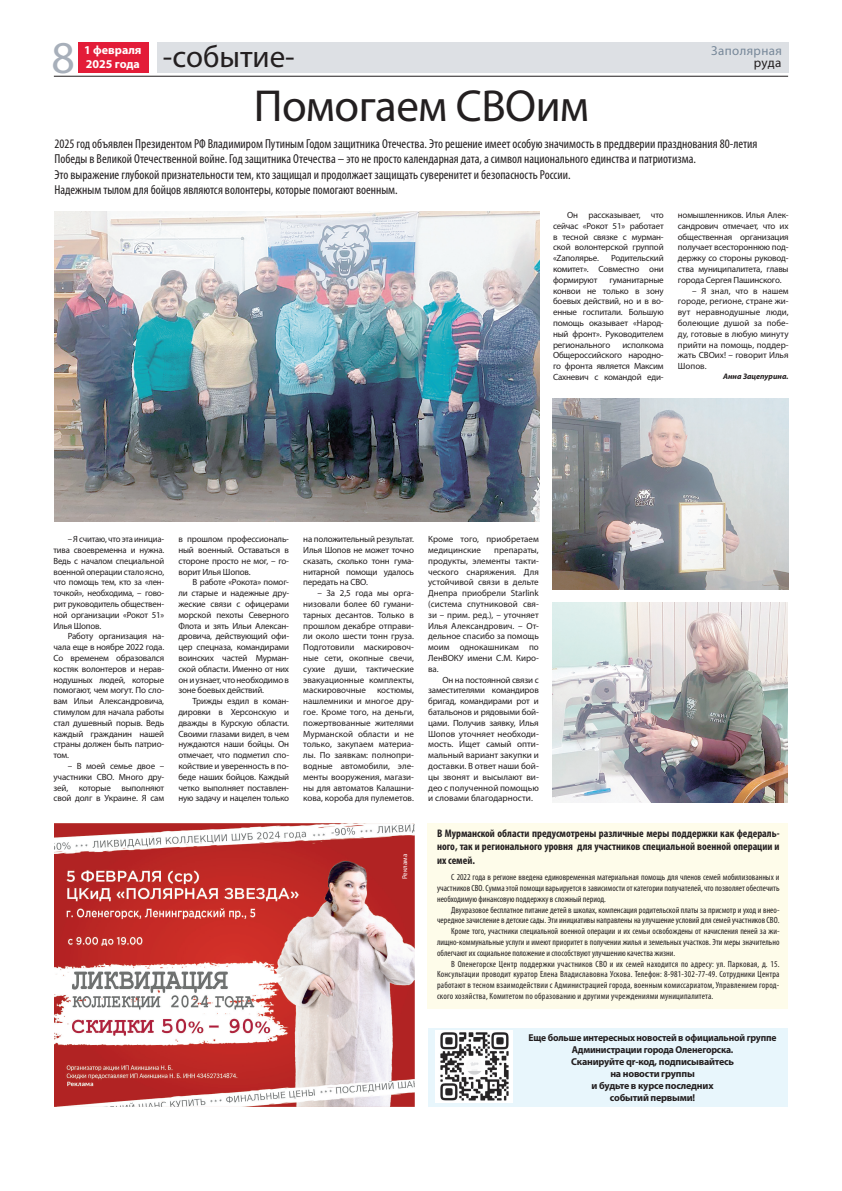
<style>
.page{position:relative;width:842px;height:1191px;background:#fff}
.page>*{position:absolute;margin:0;border:0;box-sizing:border-box;transform-origin:0 0}
.t1{font:45.7px "Myriad Pro";color:#a7afba}
.t2{font:45px "Myriad Pro";letter-spacing:-.01em;color:#231f20}
.t3{font:31px "Myriad Pro";color:#231f20}
.t4{font:condensed 13px/15.6px "Myriad Pro";color:#231f20}
.t5{font:13px "Myriad Pro";letter-spacing:.03em;color:#789}
.t6{font:13px "Myriad Pro";color:#231f20}
.t7{font:700 12px/14.4px "Myriad Pro";color:#fff}
.t8{font:700 condensed 11px/13.2px "Myriad Pro";color:#231f20;text-align:justify}
.t9{font:700 10px/12px "Myriad Pro";letter-spacing:-.02em;color:#231f20;text-align:center;scale:.96 1}
.t10{font:9px/10.8px "Myriad Pro";letter-spacing:-.02em;color:#231f20;text-align:justify}
.t11{font:condensed 9px/10.8px "Myriad Pro";color:#231f20;text-align:justify}
.t12{font:condensed 9px "Myriad Pro";letter-spacing:.02em;color:#231f20}
.t13{font:9px/10.8px "Myriad Pro";color:#231f20}
.t14{font:italic 700 8px "Myriad Pro";color:#231f20}
.t15{font:7px "Myriad Pro";color:#fff}
</style>
<div class="page">
<div style="left:157px;top:43px;width:631px;height:30px;background:#dde0e4"></div>
<div style="left:78px;top:43px;width:71px;height:30px;background:#e31c38"></div>
<hr style="left:54px;top:76px;width:734px;height:1px;background:#231f20">
<div style="left:428px;top:1028px;width:359px;height:78px;background:#e8f6fc"></div>
<img style="left:435px;top:1030px;width:77px;height:72px">
<img style="left:54px;top:823px;width:360px;height:283px">
<div style="left:427px;top:823px;width:361px;height:185px;background:#fefcea"></div>
<img style="left:55px;top:211px;width:484px;height:310px">
<img style="left:553px;top:602px;width:235px;height:200px">
<img style="left:552px;top:398px;width:237px;height:191px">
<h1 class="t1" style="left:52px;top:40px;width:25px">8</h1>
<h3 class="t7" style="left:84px;top:43px;width:59px">1 февраля<br>2025 года</h3>
<h3 class="t3" style="left:163px;top:44px;width:133px">-событие-</h3>
<h3 class="t5" style="left:711px;top:46px;width:72px">Заполярная</h3>
<h3 class="t6" style="left:754px;top:58px;width:29px">руда</h3>
<h2 class="t2" style="left:254px;top:89px;width:337px">Помогаем СВОим</h2>
<p class="t4" style="left:54px;top:137px;width:704px">2025 год объявлен Президентом РФ Владимиром Путиным Годом защитника Отечества. Это решение имеет особую значимость в преддверии празднования 80-летия Победы в Великой Отечественной войне. Год защитника Отечества – это не просто календарная дата, а символ национального единства и патриотизма.<br>Это выражение глубокой признательности тем, кто защищал и продолжает защищать суверенитет и безопасность России.<br>Надежным тылом для бойцов являются волонтеры, которые помогают военным.</p>
<p class="t10" style="left:553px;top:210px;width:112px;text-indent:14px">Он рассказывает, что сейчас «Рокот 51» работает в тесной связке с мурман&shy;ской волонтерской группой «Zаполярье.</p>
<p class="t10" style="left:553px;top:253px;width:112px;text-indent:58px">Родительский комитет». Совместно они формируют</p>
<p class="t10" style="left:553px;top:275px;width:112px;text-indent:56px">гуманитарные конвои не только в зону боевых действий, но и в во&shy;енные госпитали. Большую помощь оказывает «Народ&shy;ный фронт». Руководителем регионального</p>
<p class="t10" style="left:553px;top:340px;width:112px;text-indent:69px">исполкома Общероссийского народно&shy;го фронта является Максим Сахневич с командой еди-</p>
<p class="t10" style="left:678px;top:210px;width:112px">номышленников. Илья Алек&shy;сандрович отмечает, что их общественная организация получает всестороннюю под&shy;держку со стороны руковод&shy;ства муниципалитета, главы города Сергея Пашинского.</p>
<p class="t10" style="left:678px;top:286px;width:112px;text-indent:14px">– Я знал, что в нашем городе, регионе, стране жи&shy;вут неравнодушные люди, болеющие душой за побе&shy;ду, готовые в любую минуту прийти на помощь, поддер&shy;жать СВОих! – говорит Илья Шопов.</p>
<p class="t14" style="left:723px;top:373px;width:67px">Анна Зацепурина.</p>
<p class="t10" style="left:54px;top:534px;width:112px;text-indent:14px">– Я считаю, что эта инициа&shy;тива своевременна и нужна.<br>Ведь с началом специальной военной операции стало ясно, что помощь тем, кто за «лен&shy;точкой», необходима, – гово&shy;рит руководитель обществен&shy;ной организации «Рокот 51» Илья Шопов.</p>
<p class="t10" style="left:54px;top:631px;width:112px;text-indent:14px">Работу организация на&shy;чала еще в ноябре 2022 года.<br>Со временем образовался костяк волонтеров и нерав&shy;нодушных людей, которые помогают, чем могут. По сло&shy;вам Ильи Александровича, стимулом для начала работы стал душевный порыв. Ведь каждый гражданин нашей страны должен быть патрио&shy;том.</p>
<p class="t10" style="left:54px;top:761px;width:112px;text-indent:14px">– В моей семье двое – участники СВО. Много дру&shy;зей, которые выполняют свой долг в Украине. Я сам</p>
<p class="t10" style="left:178px;top:534px;width:112px">в прошлом профессиональ&shy;ный военный. Оставаться в стороне просто не мог, – го&shy;ворит Илья Шопов.</p>
<p class="t10" style="left:178px;top:577px;width:112px;text-indent:14px">В работе «Рокота» помог&shy;ли старые и надежные дру&shy;жеские связи с офицерами морской пехоты Северного Флота и зять Ильи Алексан&shy;дровича, действующий офи&shy;цер спецназа, командирами воинских частей Мурман&shy;ской области. Именно от них он и узнает, что необходимо в зоне боевых действий.</p>
<p class="t10" style="left:178px;top:696px;width:112px;text-indent:14px">Трижды ездил в коман&shy;дировки в Херсонскую и дважды в Курскую области.<br>Своими глазами видел, в чем нуждаются наши бойцы. Он отмечает, что подметил спо&shy;койствие и уверенность в по&shy;беде наших бойцов. Каждый четко выполняет поставлен&shy;ную задачу и нацелен только</p>
<p class="t10" style="left:303px;top:534px;width:112px">на положительный результат.<br>Илья Шопов не может точно сказать, сколько тонн гума&shy;нитарной помощи удалось передать на СВО.</p>
<p class="t10" style="left:303px;top:588px;width:112px;text-indent:14px">– За 2,5 года мы орга&shy;низовали более 60 гумани&shy;тарных десантов. Только в прошлом декабре отправи&shy;ли около шести тонн груза.<br>Подготовили маскировоч&shy;ные сети, окопные свечи, сухие души, тактические эвакуационные комплекты, маскировочные костюмы, нашлемники и многое дру&shy;гое. Кроме того, на деньги, пожертвованные жителями Мурманской области и не только, закупаем материа&shy;лы. По заявкам: полнопри&shy;водные автомобили, эле&shy;менты вооружения, магази&shy;ны для автоматов Калашни&shy;кова, короба для пулеметов.</p>
<p class="t15" style="left:402px;top:879px;width:27px;rotate:-90deg">Реклама</p>
<p class="t13" style="left:428px;top:534px;width:112px">Кроме того, приобретаем медицинские</p>
<p class="t10" style="left:428px;top:545px;width:112px;text-indent:66px">препараты, продукты, элементы такти&shy;ческого снаряжения. Для устойчивой связи в дельте Днепра приобрели Starlink (система спутниковой свя&shy;зи – прим. ред.), – уточняет Илья Александрович. – От&shy;дельное спасибо за помощь моим однокашникам по ЛенВОКУ имени С.М. Киро&shy;ва.</p>
<p class="t10" style="left:428px;top:675px;width:112px;text-indent:14px">Он на постоянной связи с заместителями командиров бригад, командирами рот и батальонов и рядовыми бой&shy;цами. Получив заявку, Илья Шопов уточняет необходи&shy;мость. Ищет самый опти&shy;мальный вариант закупки и доставки. В ответ наши бой&shy;цы звонят и высылают ви&shy;део с полученной помощью и словами благодарности.</p>
<p class="t8" style="left:437px;top:828px;width:344px">В Мурманской области предусмотрены различные меры поддержки как федераль&shy;ного, так и регионального уровня для участников специальной военной операции и их семей.</p>
<p class="t11" style="left:437px;top:872px;width:344px;text-indent:14px">С 2022 года в регионе введена единовременная материальная помощь для членов семей мобилизованных и участников СВО. Сумма этой помощи варьируется в зависимости от категории получателей, что позволяет обеспечить необходимую финансовую поддержку в сложный период.</p>
<p class="t11" style="left:451px;top:905px;width:330px">Двухразовое бесплатное питание детей в школах, компенсация родительской платы за присмотр и уход и внео-</p>
<p class="t11" style="left:437px;top:915px;width:344px">чередное зачисление в детские сады. Эти инициативы направлены на улучшение условий для семей участников СВО.</p>
<p class="t11" style="left:451px;top:926px;width:330px">Кроме того, участники специальной военной операции и их семьи освобождены от начисления пеней за жи-</p>
<p class="t11" style="left:437px;top:937px;width:344px">лищно-коммунальные услуги и имеют приоритет в получении жилья и земельных участков. Эти меры значительно</p>
<p class="t11" style="left:437px;top:948px;width:240px">облегчают их социальное положение и способствуют улучшению качества жизни.</p>
<p class="t12" style="left:451px;top:960px;width:330px">В Оленегорске Центр поддержки участников СВО и их семей находится по адресу: ул. Парковая, д. 15.</p>
<p class="t12" style="left:437px;top:971px;width:344px">Консультации проводит куратор Елена Владиславовна Ускова. Телефон: 8-981-302-77-49. Сотрудники Центра</p>
<p class="t12" style="left:437px;top:982px;width:344px">работают в тесном взаимодействии с Администрацией города, военным комиссариатом, Управлением город-</p>
<p class="t12" style="left:437px;top:992px;width:278px">ского хозяйства, Комитетом по образованию и другими учреждениями муниципалитета.</p>
<p class="t9" style="left:529px;top:1033px;width:260px">Еще больше интересных новостей в официальной группе<br>Администрации города Оленегорска.<br>Сканируйте qr-код, подписывайтесь<br>на новости группы<br>и будьте в курсе последних<br>событий первыми!</p>
</div>
